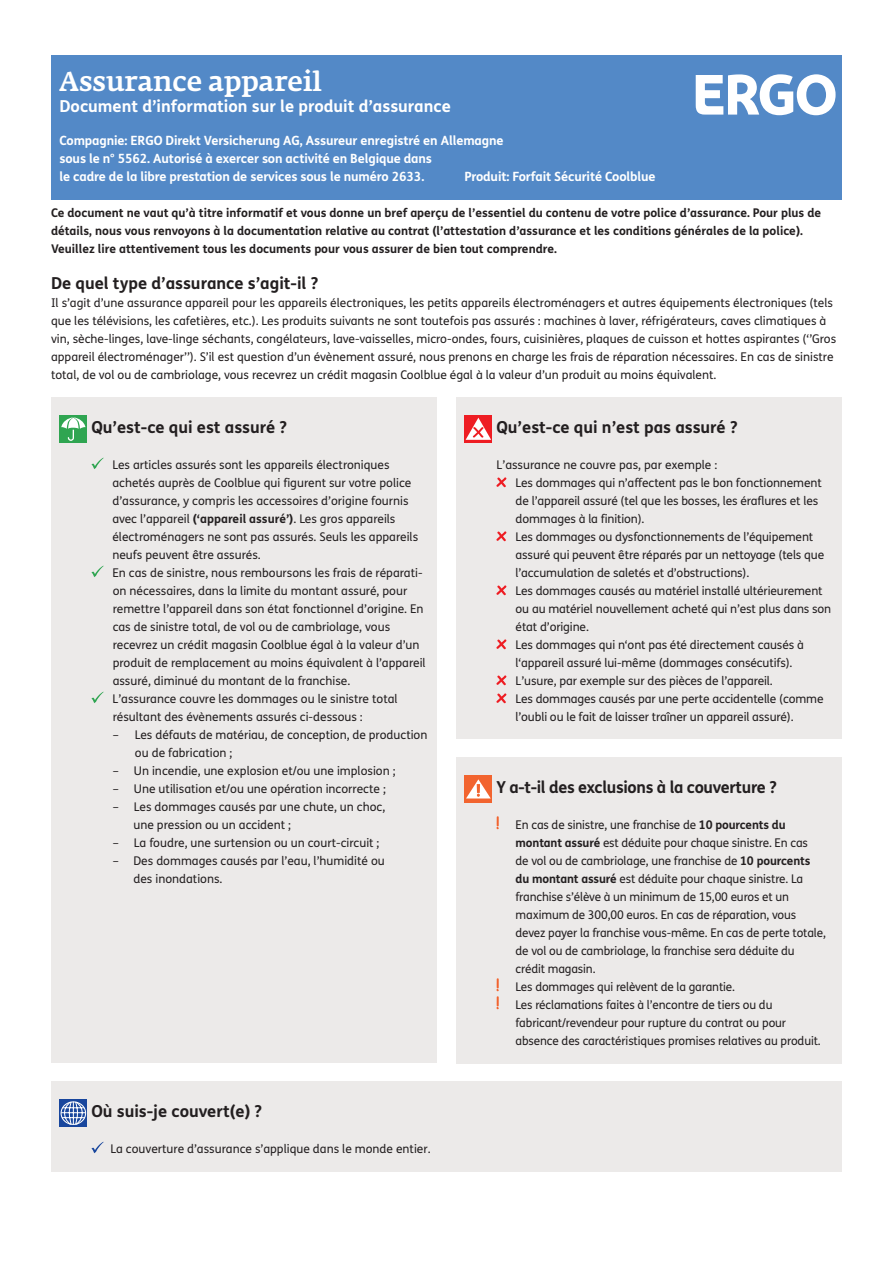
<style>
.page{position:relative;width:893px;height:1263px;background:#fff}
.page>*{position:absolute;margin:0;border:0;box-sizing:border-box;transform-origin:0 0}
.t1{font:500 27px "Fedra Serif A Pro";color:#fff}
.t2{font:700 16.5px "FS Me";color:#231f20}
.t3{font:700 16.5px "FS Me";color:#fff}
.t4{font:700 16.5px "FS Me";letter-spacing:-.02em;color:#231f20}
.t5{font:700 12.75px/18px "FS Me";letter-spacing:-.01em;color:#fff}
.t6{font:12px/18px "FS Me";color:#231f20}
.t7{font:700 12px/18px "FS Me";color:#231f20}
.s1{font-weight:700}
</style>
<div class="page">
<div style="left:51px;top:397px;width:386px;height:666px;background:#eceae9"></div>
<div style="left:456px;top:397px;width:386px;height:342px;background:#eceae9"></div>
<div style="left:456px;top:757px;width:386px;height:306px;background:#eceae9"></div>
<svg style="left:91px;top:458px;width:13px;height:11px"></svg>
<svg style="left:91px;top:566px;width:13px;height:11px"></svg>
<svg style="left:91px;top:692px;width:13px;height:11px"></svg>
<svg style="left:496px;top:477px;width:10px;height:10px"></svg>
<svg style="left:496px;top:531px;width:10px;height:10px"></svg>
<svg style="left:496px;top:585px;width:10px;height:10px"></svg>
<svg style="left:496px;top:639px;width:10px;height:10px"></svg>
<svg style="left:496px;top:675px;width:10px;height:10px"></svg>
<svg style="left:496px;top:693px;width:10px;height:10px"></svg>
<svg style="left:496px;top:816px;width:3px;height:13px"></svg>
<svg style="left:496px;top:978px;width:3px;height:31px"></svg>
<div style="left:51px;top:1081px;width:791px;height:91px;background:#eceae9"></div>
<svg style="left:91px;top:1142px;width:13px;height:11px"></svg>
<div style="left:51px;top:55px;width:791px;height:144px;background:#5389c7"></div>
<svg style="left:696px;top:74px;width:140px;height:41px"></svg>
<div style="left:465px;top:775px;width:27px;height:28px;background:#f2642f"></div>
<svg style="left:466px;top:779px;width:25px;height:19px"></svg>
<div style="left:60px;top:415px;width:27px;height:28px;background:#2fa551"></div>
<svg style="left:61px;top:417px;width:24px;height:24px"></svg>
<div style="left:60px;top:1099px;width:27px;height:28px;background:#18469d"></div>
<svg style="left:61px;top:1101px;width:25px;height:24px"></svg>
<div style="left:465px;top:415px;width:27px;height:28px;background:#ee1d23"></div>
<svg style="left:466px;top:418px;width:25px;height:22px"></svg>
<h1 class="t1" style="left:60px;top:66px;width:264px">Assurance appareil</h1>
<h2 class="t3" style="left:60px;top:94px;width:393px">Document d’information sur le produit d’assurance</h2>
<p class="t5" style="left:60px;top:131px;width:445px">Compagnie: ERGO Direkt Versicherung AG, Assureur enregistré en Allemagne sous le n° 5562. Autorisé à exercer son activité en Belgique dans<br>le cadre de la libre prestation de services sous le numéro 2633.</p>
<p class="t5" style="left:464px;top:167px;width:193px">Produit: Forfait Sécurité Coolblue</p>
<p class="t7" style="left:51px;top:203px;width:772px">Ce document ne vaut qu’à titre informatif et vous donne un bref aperçu de l’essentiel du contenu de votre police d’assurance. Pour plus de détails, nous vous renvoyons à la documentation relative au contrat (l’attestation d’assurance et les conditions générales de la police).<br>Veuillez lire attentivement tous les documents pour vous assurer de bien tout comprendre.</p>
<h2 class="t2" style="left:51px;top:271px;width:269px">De quel type d’assurance s’agit-il ?</h2>
<p class="t6" style="left:51px;top:294px;width:787px">Il s’agit d’une assurance appareil pour les appareils électroniques, les petits appareils électroménagers et autres équipements électroniques (tels que les télévisions, les cafetières, etc.). Les produits suivants ne sont toutefois pas assurés : machines à laver, réfrigérateurs, caves climatiques à vin, sèche-linges, lave-linge séchants, congélateurs, lave-vaisselles, micro-ondes, fours, cuisinières, plaques de cuisson et hottes aspirantes (‘’Gros appareil électroménager’’). S’il est question d’un évènement assuré, nous prenons en charge les frais de réparation nécessaires. En cas de sinistre total, de vol ou de cambriolage, vous recevrez un crédit magasin Coolblue égal à la valeur d’un produit au moins équivalent.</p>
<h2 class="t2" style="left:91px;top:415px;width:197px">Qu’est-ce qui est assuré ?</h2>
<p class="t6" style="left:112px;top:456px;width:315px">Les articles assurés sont les appareils électroniques achetés auprès de Coolblue qui figurent sur votre police d’assurance, y compris les accessoires d’origine fournis avec l’appareil <span class="s1">(‘appareil assuré’)</span>. Les gros appareils électroménagers ne sont pas assurés. Seuls les appareils neufs peuvent être assurés.<br>En cas de sinistre, nous remboursons les frais de réparati&shy;on nécessaires, dans la limite du montant assuré, pour remettre l’appareil dans son état fonctionnel d’origine. En cas de sinistre total, de vol ou de cambriolage, vous recevrez un crédit magasin Coolblue égal à la valeur d’un produit de remplacement au moins équivalent à l’appareil assuré, diminué du montant de la franchise.<br>L’assurance couvre les dommages ou le sinistre total résultant des évènements assurés ci-dessous :</p>
<p class="t6" style="left:135px;top:726px;width:294px;text-indent:-22px">– Les défauts de matériau, de conception, de production ou de fabrication ;</p>
<p class="t6" style="left:113px;top:762px;width:284px">– Un incendie, une explosion et/ou une implosion ;</p>
<p class="t6" style="left:113px;top:780px;width:275px">– Une utilisation et/ou une opération incorrecte ;</p>
<p class="t6" style="left:133px;top:798px;width:253px;text-indent:-21px">– Les dommages causés par une chute, un choc, une pression ou un accident ;</p>
<p class="t6" style="left:113px;top:834px;width:268px">– La foudre, une surtension ou un court-circuit ;</p>
<p class="t6" style="left:133px;top:852px;width:253px;text-indent:-21px">– Des dommages causés par l’eau, l’humidité ou des inondations.</p>
<h2 class="t2" style="left:91px;top:1099px;width:172px">Où suis-je couvert(e) ?</h2>
<p class="t6" style="left:111px;top:1140px;width:322px">La couverture d’assurance s’applique dans le monde entier.</p>
<h2 class="t2" style="left:496px;top:415px;width:243px">Qu’est-ce qui n’est pas assuré ?</h2>
<p class="t6" style="left:516px;top:456px;width:317px;text-indent:-19px">L’assurance ne couvre pas, par exemple :<br>Les dommages qui n’affectent pas le bon fonctionnement de l’appareil assuré (tel que les bosses, les éraflures et les dommages à la finition).<br>Les dommages ou dysfonctionnements de l’équipement assuré qui peuvent être réparés par un nettoyage (tels que l’accumulation de saletés et d’obstructions).<br>Les dommages causés au matériel installé ultérieurement ou au matériel nouvellement acheté qui n’est plus dans son état d’origine.<br>Les dommages qui n‘ont pas été directement causés à l‘appareil assuré lui-même (dommages consécutifs).<br>L’usure, par exemple sur des pièces de l’appareil.<br>Les dommages causés par une perte accidentelle (comme l’oubli ou le fait de laisser traîner un appareil assuré).</p>
<h2 class="t4" style="left:496px;top:775px;width:282px">Y a-t-il des exclusions à la couverture ?</h2>
<p class="t6" style="left:516px;top:816px;width:312px">En cas de sinistre, une franchise de <span class="s1">10 pourcents du montant assuré</span> est déduite pour chaque sinistre. En cas<br>de vol ou de cambriolage, une franchise de <span class="s1">10 pourcents du montant assuré</span> est déduite pour chaque sinistre. La franchise s’élève à un minimum de 15,00 euros et un maximum de 300,00 euros. En cas de réparation, vous devez payer la franchise vous-même. En cas de perte totale, de vol ou de cambriolage, la franchise sera déduite du crédit magasin.<br>Les dommages qui relèvent de la garantie.<br>Les réclamations faites à l’encontre de tiers ou du fabricant/revendeur pour rupture du contrat ou pour absence des caractéristiques promises relatives au produit.</p>
</div>
